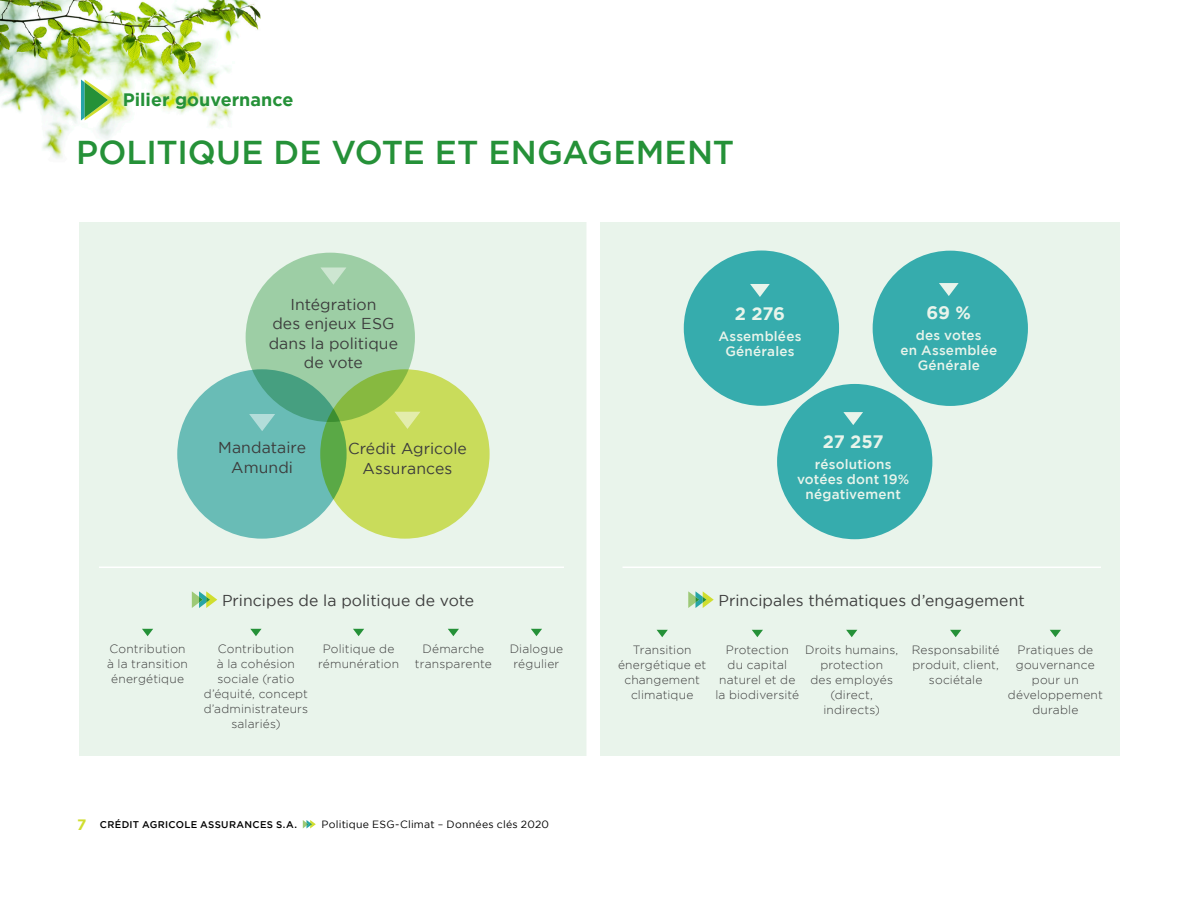
<style>
.page{position:relative;width:1200px;height:900px;background:#fff}
.page>*{position:absolute;margin:0;border:0;box-sizing:border-box;transform-origin:0 0}
.t1{font:500 33px "Gotham";color:#259138}
.Som_Grand_titre_1{font:700 18px "Gotham";color:#259138}
.Texte_courant{font:700 18px "Gotham";letter-spacing:-.015em;color:#e9f4eb}
.Titre_graphique{font:15.75px/19.5px "Gotham";letter-spacing:.005em;color:#3c3c3c;text-align:center}
.t2{font:700 15px "Gotham";color:#d0de2f}
.Texte_courant-2{font:500 13.5px/15px "Gotham";letter-spacing:.015em;color:#e9f4eb;text-align:center}
.Texte_courant-3{font:300 12px/15px "Gotham";letter-spacing:.015em;color:#3c3c3c;text-align:center}
.t3{font:10.5px "Gotham";letter-spacing:.02em;color:#000}
.t4{font:500 9.75px "Gotham";letter-spacing:.03em;color:#000}
</style>
<div class="page">
<div style="left:80px;top:222px;width:1040px;height:534px;background:#e9f4eb"></div>
<svg style="left:303px;top:820px;width:13px;height:8px"></svg>
<img style="left:0;top:0;width:260px;height:159px">
<svg style="left:81px;top:80px;width:33px;height:40px"></svg>
<div style="left:777px;top:384px;width:155px;height:155px;background:#36acad;border-radius:50%"></div>
<div style="left:684px;top:251px;width:155px;height:155px;background:#36acad;border-radius:50%"></div>
<div style="left:873px;top:251px;width:155px;height:155px;background:#36acad;border-radius:50%"></div>
<svg style="left:843px;top:412px;width:20px;height:13px"></svg>
<svg style="left:750px;top:284px;width:20px;height:13px"></svg>
<svg style="left:939px;top:283px;width:20px;height:13px"></svg>
<hr style="left:99px;top:567px;width:465px;height:1px;background:#fff">
<hr style="left:622px;top:567px;width:479px;height:1px;background:#fff">
<div style="left:246px;top:253px;width:169px;height:169px;background:#9dcea5;border-radius:50%"></div>
<svg style="left:321px;top:268px;width:25px;height:17px"></svg>
<svg style="left:320px;top:369px;width:170px;height:170px;background:#c2d859"></svg>
<svg style="left:394px;top:412px;width:26px;height:17px"></svg>
<svg style="left:177px;top:369px;width:170px;height:170px;background:#65b8a8"></svg>
<svg style="left:249px;top:414px;width:26px;height:17px"></svg>
<svg style="left:192px;top:591px;width:25px;height:17px"></svg>
<svg style="left:688px;top:591px;width:26px;height:17px"></svg>
<svg style="left:250px;top:629px;width:12px;height:7px"></svg>
<svg style="left:142px;top:629px;width:11px;height:7px"></svg>
<svg style="left:353px;top:629px;width:11px;height:7px"></svg>
<svg style="left:448px;top:629px;width:11px;height:7px"></svg>
<svg style="left:531px;top:629px;width:11px;height:7px"></svg>
<svg style="left:657px;top:630px;width:11px;height:7px"></svg>
<svg style="left:752px;top:630px;width:11px;height:7px"></svg>
<svg style="left:846px;top:630px;width:11px;height:7px"></svg>
<svg style="left:950px;top:630px;width:11px;height:7px"></svg>
<svg style="left:1050px;top:630px;width:11px;height:7px"></svg>
<div style="left:586px;top:212px;width:14px;height:551px;background:#fff"></div>
<p class="Som_Grand_titre_1" style="left:123px;top:90px;width:172px">Pilier gouvernance</p>
<p class="t1" style="left:76px;top:133px;width:660px">POLITIQUE DE VOTE ET ENGAGEMENT</p>
<p class="Titre_graphique" style="left:269px;top:294px;width:131px">Intégration<br>des enjeux ESG dans la politique de vote</p>
<p class="Texte_courant" style="left:735px;top:303px;width:52px">2 276</p>
<p class="Texte_courant-2" style="left:718px;top:328px;width:85px">Assemblées<br>Générales</p>
<p class="Texte_courant" style="left:927px;top:302px;width:46px">69 %</p>
<p class="Texte_courant-2" style="left:900px;top:327px;width:98px">des votes<br>en Assemblée<br>Générale</p>
<p class="Titre_graphique" style="left:218px;top:438px;width:89px">Mandataire<br>Amundi</p>
<p class="Titre_graphique" style="left:348px;top:439px;width:120px">Crédit Agricole<br>Assurances</p>
<p class="Texte_courant" style="left:823px;top:431px;width:62px">27 257</p>
<p class="Texte_courant-2" style="left:797px;top:456px;width:114px">résolutions votées dont 19% négativement</p>
<p class="Titre_graphique" style="left:222px;top:590px;width:254px">Principes de la politique de vote</p>
<p class="Titre_graphique" style="left:718px;top:590px;width:308px">Principales thématiques d’engagement</p>
<p class="Texte_courant-3" style="left:204px;top:641px;width:106px">Contribution<br>à la cohésion sociale (ratio d’équité, concept d’administrateurs salariés)</p>
<p class="Texte_courant-3" style="left:107px;top:641px;width:82px">Contribution à la transition énergétique</p>
<p class="Texte_courant-3" style="left:318px;top:641px;width:83px">Politique de rémunération</p>
<p class="Texte_courant-3" style="left:415px;top:641px;width:78px">Démarche transparente</p>
<p class="Texte_courant-3" style="left:510px;top:641px;width:55px">Dialogue régulier</p>
<p class="Texte_courant-3" style="left:618px;top:642px;width:90px">Transition énergétique et changement climatique</p>
<p class="Texte_courant-3" style="left:715px;top:642px;width:85px">Protection<br>du capital naturel et de la biodiversité</p>
<p class="Texte_courant-3" style="left:805px;top:642px;width:95px">Droits humains, protection<br>des employés (direct, indirects)</p>
<p class="Texte_courant-3" style="left:912px;top:642px;width:89px">Responsabilité produit, client, sociétale</p>
<p class="Texte_courant-3" style="left:1008px;top:642px;width:96px">Pratiques de gouvernance pour un développement durable</p>
<p class="t2" style="left:77px;top:816px;width:11px">7</p>
<p class="t4" style="left:100px;top:819px;width:198px">CRÉDIT AGRICOLE ASSURANCES S.A.</p>
<p class="t3" style="left:322px;top:819px;width:229px">Politique ESG-Climat – Données clés 2020</p>
</div>
